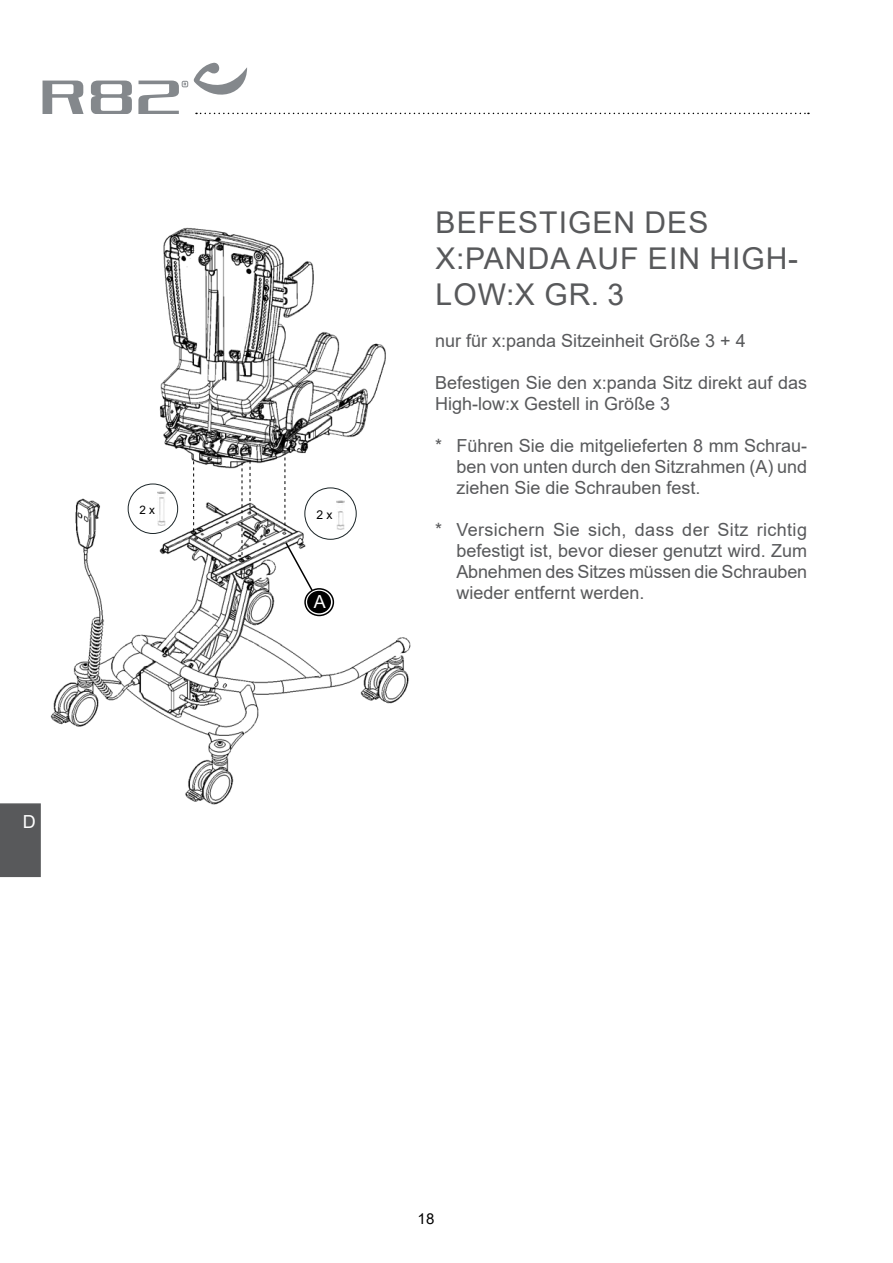
<style>
.page{position:relative;width:893px;height:1263px;background:#fff}
.page>*{position:absolute;margin:0;border:0;box-sizing:border-box;transform-origin:0 0}
.t1{font:30px/36px "Arial";letter-spacing:.035em;color:#58595b}
.t2{font:18px/21px "Arial";color:#58595b;text-align:justify}
.t3{font:18px "Arial";color:#fff}
.t4{font:15px "Arial";color:#000}
.t5{font:12.15px "Arial";color:#000}
.t6{font:11.7px "Arial";color:#000}
</style>
<div class="page">
<img style="left:50px;top:474px;width:361px;height:331px">
<img style="left:159px;top:227px;width:227px;height:247px">
<svg style="left:284px;top:541px;width:37px;height:63px"></svg>
<svg style="left:305px;top:589px;width:28px;height:26px"></svg>
<div style="left:304px;top:588px;width:30px;height:28px;border:2px solid #000;border-radius:50%"></div>
<div style="left:308px;top:591px;width:22px;height:21px;background:#000;border-radius:50%"></div>
<div style="left:307px;top:591px;width:24px;height:22px;border:2px solid #000;border-radius:50%"></div>
<svg style="left:193px;top:461px;width:1px;height:70px"></svg>
<svg style="left:242px;top:456px;width:1px;height:105px"></svg>
<svg style="left:250px;top:454px;width:1px;height:60px"></svg>
<svg style="left:285px;top:446px;width:1px;height:85px"></svg>
<div style="left:304px;top:487px;width:53px;height:53px;border:1px solid #1c2629;border-radius:50%"></div>
<img style="left:336px;top:501px;width:8px;height:28px">
<div style="left:128px;top:484px;width:50px;height:49px;background:#fff;border-radius:50%"></div>
<div style="left:128px;top:483px;width:50px;height:51px;border:1px solid #1c2629;border-radius:50%"></div>
<img style="left:158px;top:492px;width:8px;height:33px">
<div style="left:0;top:803px;width:41px;height:74px;background:#58595b"></div>
<svg style="left:196px;top:113px;width:613px;height:1px"></svg>
<svg style="left:194px;top:62px;width:53px;height:33px"></svg>
<svg style="left:43px;top:81px;width:41px;height:33px"></svg>
<svg style="left:91px;top:81px;width:41px;height:33px"></svg>
<svg style="left:138px;top:81px;width:50px;height:33px"></svg>
<p class="t6" style="left:139px;top:501px;width:17px">2 x</p>
<p class="t3" style="left:23px;top:809px;width:14px">D</p>
<p class="t5" style="left:316px;top:506px;width:18px">2 x</p>
<p class="t3" style="left:314px;top:590px;width:14px">A</p>
<h1 class="t1" style="left:436px;top:205px;width:364px">BEFESTIGEN DES<br>X:PANDA AUF EIN HIGH-<br>LOW:X GR. 3</h1>
<p class="t2" style="left:435px;top:330px;width:312px">nur für x:panda Sitzeinheit Größe 3 + 4</p>
<p class="t2" style="left:435px;top:372px;width:374px">Befestigen Sie den x:panda Sitz direkt auf das<br>High-low:x Gestell in Größe 3</p>
<p class="t2" style="left:456px;top:435px;width:352px;text-indent:-21px">* Führen Sie die mitgelieferten 8 mm Schrau&shy;ben von unten durch den Sitzrahmen (A) und ziehen Sie die Schrauben fest.</p>
<p class="t2" style="left:456px;top:519px;width:352px;text-indent:-21px">* Versichern Sie sich, dass der Sitz richtig befestigt ist, bevor dieser genutzt wird. Zum Abnehmen des Sitzes müssen die Schrauben wieder entfernt werden.</p>
<p class="t4" style="left:418px;top:1209px;width:18px">18</p>
</div>
